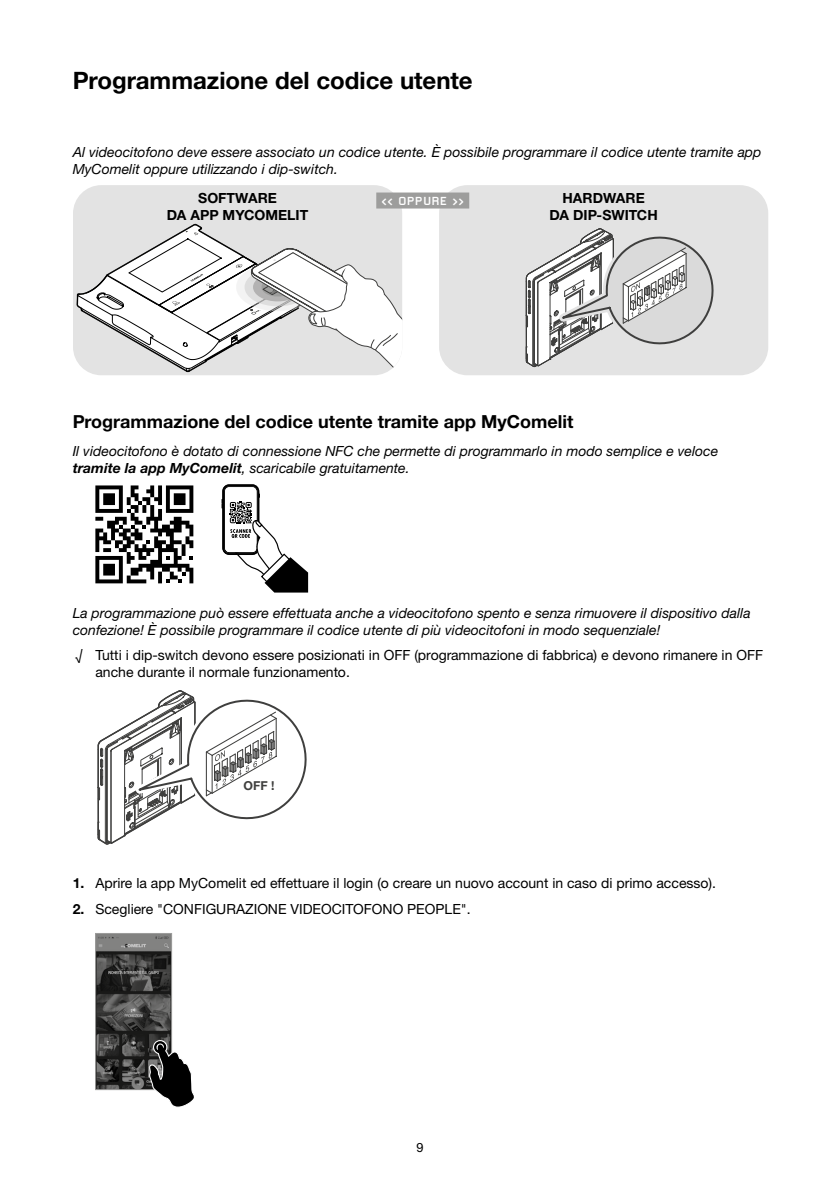
<style>
.page{position:relative;width:840px;height:1191px;background:#fff}
.page>*{position:absolute;margin:0;border:0;box-sizing:border-box;transform-origin:0 0}
.t1{font:700 24px "Helvetica Neue LTW1 G";color:#000}
.t2{font:700 18px "Helvetica Neue LTW1 G";color:#000}
.t3{font:italic 14px/16.8px "Helvetica Neue LTW1 G";color:#000}
.t4{font:14px/16.8px "Helvetica Neue LTW1 G";color:#000}
.t5{font:700 14px/16.8px "Helvetica Neue LTW1 G";color:#000;text-align:center}
.t6{font:700 14px "Carbon";color:#fff}
.t7{font:12.8px "Helvetica Neue LTW1 G";color:#000}
.t8{font:700 12.4px "Helvetica Neue LTW1 G";color:#3f3f3e}
.s1{font-weight:700}
</style>
<div class="page">
<div style="left:73px;top:185px;width:329px;height:190px;background:#e3e3e3;border-radius:28px"></div>
<div style="left:439px;top:185px;width:328px;height:190px;background:#e3e3e3;border-radius:28px"></div>
<svg style="left:77px;top:224px;width:325px;height:151px"></svg>
<svg style="left:525px;top:228px;width:189px;height:139px"></svg>
<div style="left:376px;top:192px;width:93px;height:16px;background:#9d9d9c"></div>
<svg style="left:95px;top:485px;width:98px;height:98px"></svg>
<svg style="left:221px;top:484px;width:87px;height:108px"></svg>
<svg style="left:97px;top:690px;width:210px;height:155px"></svg>
<img style="left:97px;top:935px;width:73px;height:152px">
<div style="left:95px;top:933px;width:77px;height:156px;border:1px solid #9d9d9c"></div>
<svg style="left:149px;top:1040px;width:44px;height:67px"></svg>
<h1 class="t1" style="left:73px;top:66px;width:401px">Programmazione del codice utente</h1>
<p class="t3" style="left:73px;top:143px;width:690px">Al videocitofono deve essere associato un codice utente. È possibile programmare il codice utente tramite app<br>MyComelit oppure utilizzando i dip-switch.</p>
<p class="t5" style="left:198px;top:190px;width:80px">SOFTWARE</p>
<p class="t6" style="left:381px;top:193px;width:85px">&lt;&lt; OPPURE &gt;&gt;</p>
<p class="t5" style="left:167px;top:207px;width:143px">DA APP MYCOMELIT</p>
<p class="t5" style="left:549px;top:190px;width:109px">HARDWARE<br>DA DIP-SWITCH</p>
<p class="t2" style="left:73px;top:410px;width:502px">Programmazione del codice utente tramite app MyComelit</p>
<p class="t3" style="left:73px;top:443px;width:646px">Il videocitofono è dotato di connessione NFC che permette di programmarlo in modo semplice e veloce <span class="s1">tramite la app MyComelit</span>, scaricabile gratuitamente.</p>
<p class="t3" style="left:73px;top:604px;width:679px">La programmazione può essere effettuata anche a videocitofono spento e senza rimuovere il dispositivo dalla confezione! È possibile programmare il codice utente di più videocitofoni in modo sequenziale!</p>
<p class="t4" style="left:95px;top:646px;width:669px;text-indent:-20px">√ Tutti i dip-switch devono essere posizionati in OFF (programmazione di fabbrica) e devono rimanere in OFF anche durante il normale funzionamento.</p>
<p class="t8" style="left:243px;top:778px;width:33px">OFF !</p>
<p class="t4" style="left:73px;top:875px;width:644px"><span class="s1">1.</span> Aprire la app MyComelit ed effettuare il login (o creare un nuovo account in caso di primo accesso).</p>
<p class="t4" style="left:73px;top:900px;width:399px"><span class="s1">2.</span> Scegliere "CONFIGURAZIONE VIDEOCITOFONO PEOPLE".</p>
<p class="t7" style="left:416px;top:1139px;width:9px">9</p>
</div>
